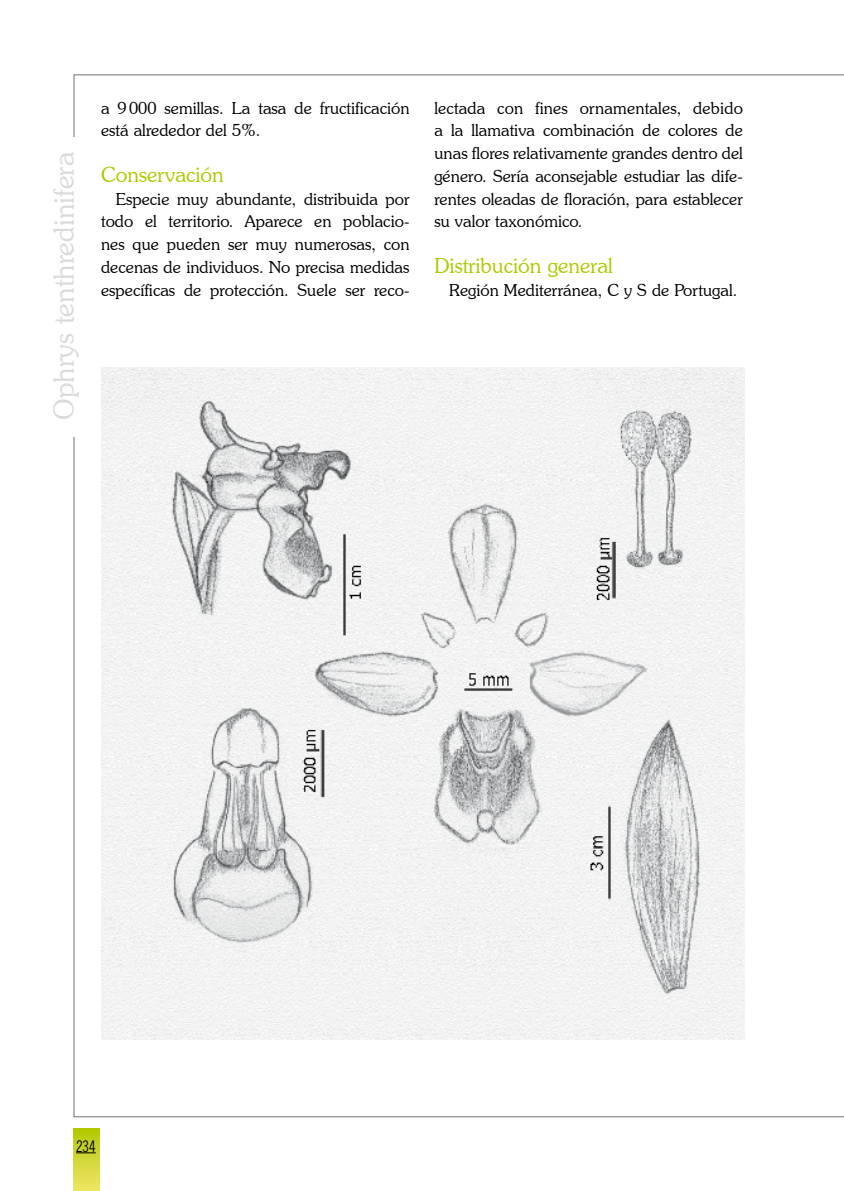
<style>
.page{position:relative;width:844px;height:1191px;background:#fff}
.page>*{position:absolute;margin:0;border:0;box-sizing:border-box;transform-origin:0 0}
.t1{font:300 28px "Souvenir IT Cby BT";color:#d9dadb}
.t2{font:300 21px "Souvenir IT Cby BT";color:#b1c800}
.t3{font:300 16.62px/22.8px "Souvenir IT Cby BT";color:#000;text-align:justify}
.t4{font:condensed 15.75px "News Gothic";color:#000}
.s1{font-size:8.75px;color:#fff}
</style>
<div class="page">
<svg style="left:74px;top:1129px;width:25px;height:62px;background:#d0d636"></svg>
<svg style="left:76px;top:1152px;width:20px;height:1px"></svg>
<img style="left:102px;top:367px;width:642px;height:672px">
<h1 class="t1" style="left:47px;top:420px;width:269px;rotate:-90deg">Ophrys tenthredinifera</h1>
<p class="t3" style="left:101px;top:96px;width:310px">a 9<span class="s1">.</span>000 semillas. La tasa de fructificación está alrededor del 5%.</p>
<p class="t2" style="left:101px;top:162px;width:124px">Conservación</p>
<p class="t3" style="left:101px;top:187px;width:310px;text-indent:15px">Especie muy abundante, distribuida por todo el territorio. Aparece en poblacio&shy;nes que pueden ser muy numerosas, con decenas de individuos. No precisa medidas específicas de protección. Suele ser reco-</p>
<p class="t3" style="left:434px;top:96px;width:310px">lectada con fines ornamentales, debido a la llamativa combinación de colores de unas flores relativamente grandes dentro del género. Sería aconsejable estudiar las dife&shy;rentes oleadas de floración, para establecer su valor taxonómico.</p>
<p class="t2" style="left:434px;top:253px;width:180px">Distribución general</p>
<p class="t3" style="left:449px;top:278px;width:289px">Región Mediterránea, C y S de Portugal.</p>
<p class="t4" style="left:76px;top:1137px;width:21px">234</p>
</div>
